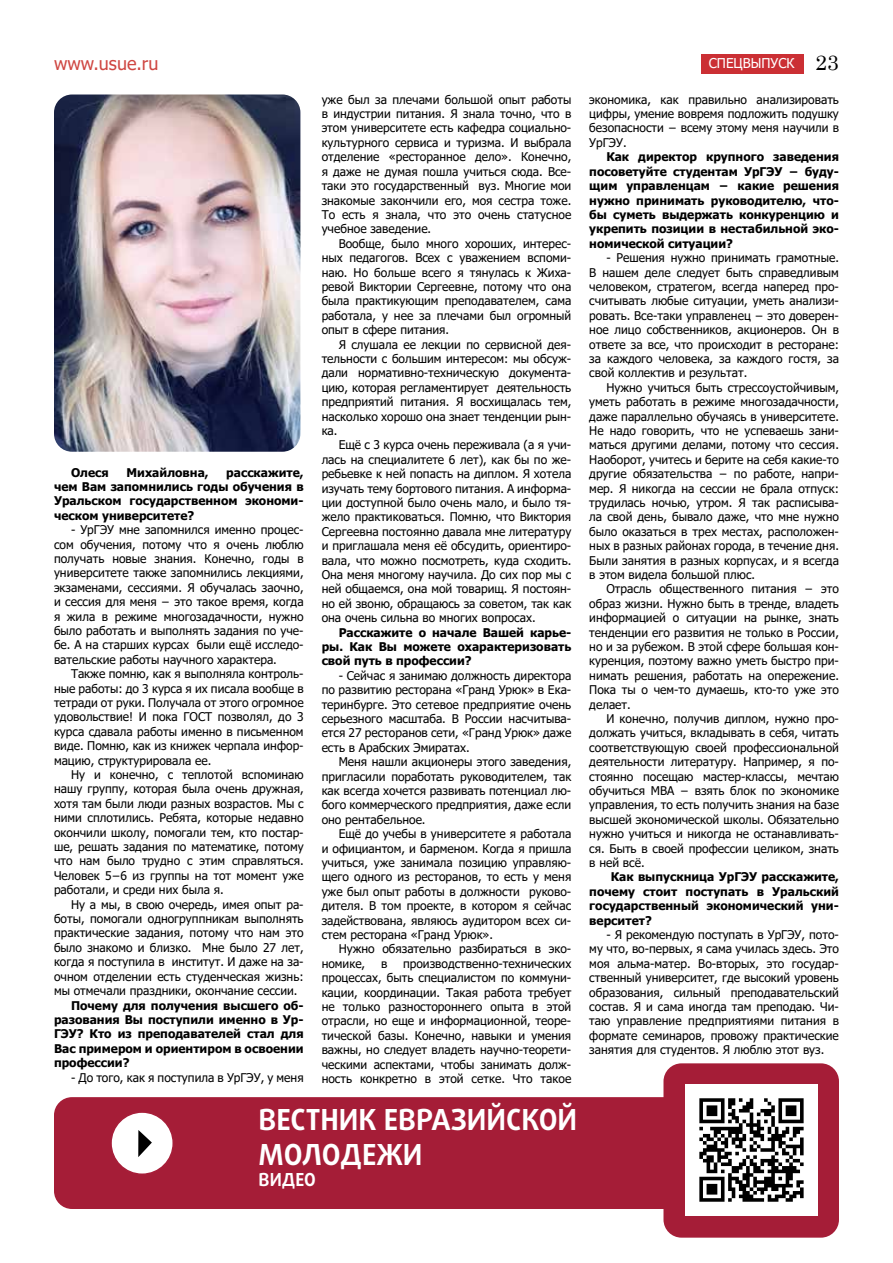
<style>
.page{position:relative;width:893px;height:1263px;background:#fff}
.page>*{position:absolute;margin:0;border:0;box-sizing:border-box;transform-origin:0 0}
.t1{font:700 28.95px/34.8px "Daxline Pro";color:#fff}
.t2{font:18px "Tahoma";color:#cf4742}
.t3{font:700 18px "Daxline Pro";color:#fff}
.t4{font:13.5px "Tahoma";color:#fff}
.t5{font:12px/14.4px "Tahoma";color:#000;text-align:justify}
.t6{font:700 12px/14.4px "Tahoma";color:#000;text-align:justify}
.s1{font-family:"Century";font-size:21px;color:#000}
</style>
<div class="page">
<div style="left:702px;top:54px;width:102px;height:19px;background:#cb2f34"></div>
<div style="left:54px;top:1097px;width:735px;height:112px;background:#a51d37;border-radius:18px"></div>
<img style="left:54px;top:94px;width:246px;height:358px">
<div style="left:663px;top:1063px;width:176px;height:174px;background:#a51d37;border-radius:18px"></div>
<img style="left:686px;top:1084px;width:131px;height:132px">
<div style="left:111px;top:1112px;width:62px;height:62px;background:#fff;border-radius:50%"></div>
<div style="left:110px;top:1111px;width:64px;height:64px;border:2px solid #a71e39;border-radius:50%"></div>
<svg style="left:138px;top:1130px;width:14px;height:27px"></svg>
<h2 class="t2" style="left:54px;top:51px;width:106px">www.usue.ru</h2>
<p class="t4" style="left:709px;top:54px;width:132px">СПЕЦВЫПУСК <span class="s1">23</span></p>
<p class="t6" style="left:71px;top:466px;width:39px">Олеся</p>
<p class="t6" style="left:127px;top:466px;width:84px">Михайловна,</p>
<p class="t6" style="left:54px;top:466px;width:251px;text-indent:172px">расскажите, чем Вам запомнились годы обучения в Уральском государственном экономи&shy;ческом университете?</p>
<p class="t5" style="left:54px;top:523px;width:251px;text-indent:17px">- УрГЭУ мне запомнился именно процес&shy;сом обучения, потому что я очень люблю получать новые знания. Конечно, годы в университете также запомнились лекциями, экзаменами, сессиями. Я обучалась заочно, и сессия для меня − это такое время, когда я жила в режиме многозадачности, нужно было работать и выполнять задания по уче&shy;бе. А на старших курсах были ещё исследо&shy;вательские работы научного характера.</p>
<p class="t5" style="left:54px;top:667px;width:251px;text-indent:17px">Также помню, как я выполняла контроль&shy;ные работы: до 3 курса я их писала вообще в тетради от руки. Получала от этого огромное удовольствие! И пока ГОСТ позволял, до 3 курса сдавала работы именно в письменном виде. Помню, как из книжек черпала инфор&shy;мацию, структурировала ее.</p>
<p class="t5" style="left:54px;top:768px;width:251px;text-indent:17px">Ну и конечно, с теплотой вспоминаю нашу группу, которая была очень дружная, хотя там были люди разных возрастов. Мы с ними сплотились. Ребята, которые недавно окончили школу, помогали тем, кто постар&shy;ше, решать задания по математике, потому что нам было трудно с этим справляться.<br>Человек 5−6 из группы на тот момент уже работали, и среди них была я.</p>
<p class="t5" style="left:54px;top:898px;width:251px;text-indent:17px">Ну а мы, в свою очередь, имея опыт ра&shy;боты, помогали одногруппникам выполнять практические задания, потому что нам это было знакомо и близко. Мне было 27 лет, когда я поступила в институт. И даже на за&shy;очном отделении есть студенческая жизнь: мы отмечали праздники, окончание сессии.</p>
<p class="t6" style="left:54px;top:998px;width:251px;text-indent:17px">Почему для получения высшего об&shy;разования Вы поступили именно в Ур-ГЭУ? Кто из преподавателей стал для Вас примером и ориентиром в освоении профессии?</p>
<p class="t5" style="left:71px;top:1070px;width:234px">- До того, как я поступила в УрГЭУ, у меня</p>
<p class="t5" style="left:322px;top:93px;width:251px">уже был за плечами большой опыт работы в индустрии питания. Я знала точно, что в этом университете есть кафедра социально&shy;культурного сервиса и туризма. И выбрала отделение «ресторанное дело». Конечно, я даже не думая пошла учиться сюда. Все&shy;таки это государственный вуз. Многие мои знакомые закончили его, моя сестра тоже.<br>То есть я знала, что это очень статусное учебное заведение.</p>
<p class="t5" style="left:322px;top:237px;width:251px;text-indent:17px">Вообще, было много хороших, интерес&shy;ных педагогов. Всех с уважением вспоми&shy;наю. Но больше всего я тянулась к Жиха&shy;ревой Виктории Сергеевне, потому что она была практикующим преподавателем, сама работала, у нее за плечами был огромный опыт в сфере питания.</p>
<p class="t5" style="left:322px;top:338px;width:251px;text-indent:17px">Я слушала ее лекции по сервисной дея&shy;тельности с большим интересом: мы обсуж&shy;дали нормативно-техническую документа&shy;цию, которая регламентирует деятельность предприятий питания. Я восхищалась тем, насколько хорошо она знает тенденции рын&shy;ка.</p>
<p class="t5" style="left:322px;top:438px;width:251px;text-indent:17px">Ещё с 3 курса очень переживала (а я учи&shy;лась на специалитете 6 лет), как бы по же&shy;ребьевке к ней попасть на диплом. Я хотела изучать тему бортового питания. А информа&shy;ции доступной было очень мало, и было тя&shy;жело практиковаться. Помню, что Виктория Сергеевна постоянно давала мне литературу и приглашала меня её обсудить, ориентиро&shy;вала, что можно посмотреть, куда сходить.<br>Она меня многому научила. До сих пор мы с ней общаемся, она мой товарищ. Я постоян&shy;но ей звоню, обращаюсь за советом, так как она очень сильна во многих вопросах.</p>
<p class="t6" style="left:322px;top:625px;width:251px;text-indent:17px">Расскажите о начале Вашей карье&shy;ры. Как Вы можете охарактеризовать свой путь в профессии?</p>
<p class="t5" style="left:322px;top:669px;width:251px;text-indent:17px">- Сейчас я занимаю должность директора по развитию ресторана «Гранд Урюк» в Ека&shy;теринбурге. Это сетевое предприятие очень серьезного масштаба. В России насчитыва&shy;ется 27 ресторанов сети, «Гранд Урюк» даже есть в Арабских Эмиратах.</p>
<p class="t5" style="left:322px;top:755px;width:251px;text-indent:17px">Меня нашли акционеры этого заведения, пригласили поработать руководителем, так как всегда хочется развивать потенциал лю&shy;бого коммерческого предприятия, даже если оно рентабельное.</p>
<p class="t5" style="left:322px;top:827px;width:251px;text-indent:17px">Ещё до учебы в университете я работала и официантом, и барменом. Когда я пришла учиться, уже занимала позицию управляю&shy;щего одного из ресторанов, то есть у меня уже был опыт работы в должности руково&shy;дителя. В том проекте, в котором я сейчас задействована, являюсь аудитором всех си&shy;стем ресторана «Гранд Урюк».</p>
<p class="t5" style="left:322px;top:942px;width:251px;text-indent:17px">Нужно обязательно разбираться в эко&shy;номике,</p>
<p class="t5" style="left:322px;top:957px;width:251px;text-indent:81px">производственно-технических процессах, быть специалистом по коммуни&shy;кации, координации. Такая работа требует не только разностороннего опыта в этой отрасли, но еще и информационной, теоре&shy;тической базы. Конечно, навыки и умения важны, но следует владеть научно-теорети&shy;ческими аспектами, чтобы занимать долж&shy;ность конкретно в этой сетке. Что такое</p>
<p class="t5" style="left:381px;top:957px;width:8px">в</p>
<h1 class="t1" style="left:259px;top:1102px;width:320px">ВЕСТНИК ЕВРАЗИЙСКОЙ<br>МОЛОДЕЖИ</h1>
<h2 class="t3" style="left:259px;top:1168px;width:59px">ВИДЕО</h2>
<p class="t5" style="left:589px;top:93px;width:251px">экономика, как правильно анализировать цифры, умение вовремя подложить подушку безопасности − всему этому меня научили в УрГЭУ.</p>
<p class="t6" style="left:589px;top:150px;width:251px;text-indent:17px">Как директор крупного заведения посоветуйте студентам УрГЭУ − буду&shy;щим управленцам − какие решения нужно принимать руководителю, что&shy;бы суметь выдержать конкуренцию и укрепить позиции в нестабильной эко&shy;номической ситуации?</p>
<p class="t5" style="left:589px;top:251px;width:251px;text-indent:17px">- Решения нужно принимать грамотные.<br>В нашем деле следует быть справедливым человеком, стратегом, всегда наперед про&shy;считывать любые ситуации, уметь анализи&shy;ровать. Все-таки управленец − это доверен&shy;ное лицо собственников, акционеров. Он в ответе за все, что происходит в ресторане: за каждого человека, за каждого гостя, за свой коллектив и результат.</p>
<p class="t5" style="left:589px;top:381px;width:251px;text-indent:17px">Нужно учиться быть стрессоустойчивым, уметь работать в режиме многозадачности, даже параллельно обучаясь в университете.<br>Не надо говорить, что не успеваешь зани&shy;маться другими делами, потому что сессия.<br>Наоборот, учитесь и берите на себя какие-то другие обязательства − по работе, напри&shy;мер. Я никогда на сессии не брала отпуск: трудилась ночью, утром. Я так расписыва&shy;ла свой день, бывало даже, что мне нужно было оказаться в трех местах, расположен&shy;ных в разных районах города, в течение дня.<br>Были занятия в разных корпусах, и я всегда в этом видела большой плюс.</p>
<p class="t5" style="left:589px;top:582px;width:251px;text-indent:17px">Отрасль общественного питания − это образ жизни. Нужно быть в тренде, владеть информацией о ситуации на рынке, знать тенденции его развития не только в России, но и за рубежом. В этой сфере большая кон&shy;куренция, поэтому важно уметь быстро при&shy;нимать решения, работать на опережение.<br>Пока ты о чем-то думаешь, кто-то уже это делает.</p>
<p class="t5" style="left:589px;top:712px;width:251px;text-indent:17px">И конечно, получив диплом, нужно про&shy;должать учиться, вкладывать в себя, читать соответствующую своей профессиональной деятельности литературу. Например, я по&shy;стоянно посещаю мастер-классы, мечтаю обучиться MBA − взять блок по экономике управления, то есть получить знания на базе высшей экономической школы. Обязательно нужно учиться и никогда не останавливать&shy;ся. Быть в своей профессии целиком, знать в ней всё.</p>
<p class="t6" style="left:589px;top:870px;width:251px;text-indent:21px">Как выпускница УрГЭУ расскажите, почему стоит поступать в Уральский государственный экономический уни&shy;верситет?</p>
<p class="t5" style="left:589px;top:928px;width:251px;text-indent:17px">- Я рекомендую поступать в УрГЭУ, пото&shy;му что, во-первых, я сама училась здесь. Это моя альма-матер. Во-вторых, это государ&shy;ственный университет, где высокий уровень образования, сильный преподавательский состав. Я и сама иногда там преподаю. Чи&shy;таю управление предприятиями питания в формате семинаров, провожу практические занятия для студентов. Я люблю этот вуз.</p>
</div>
